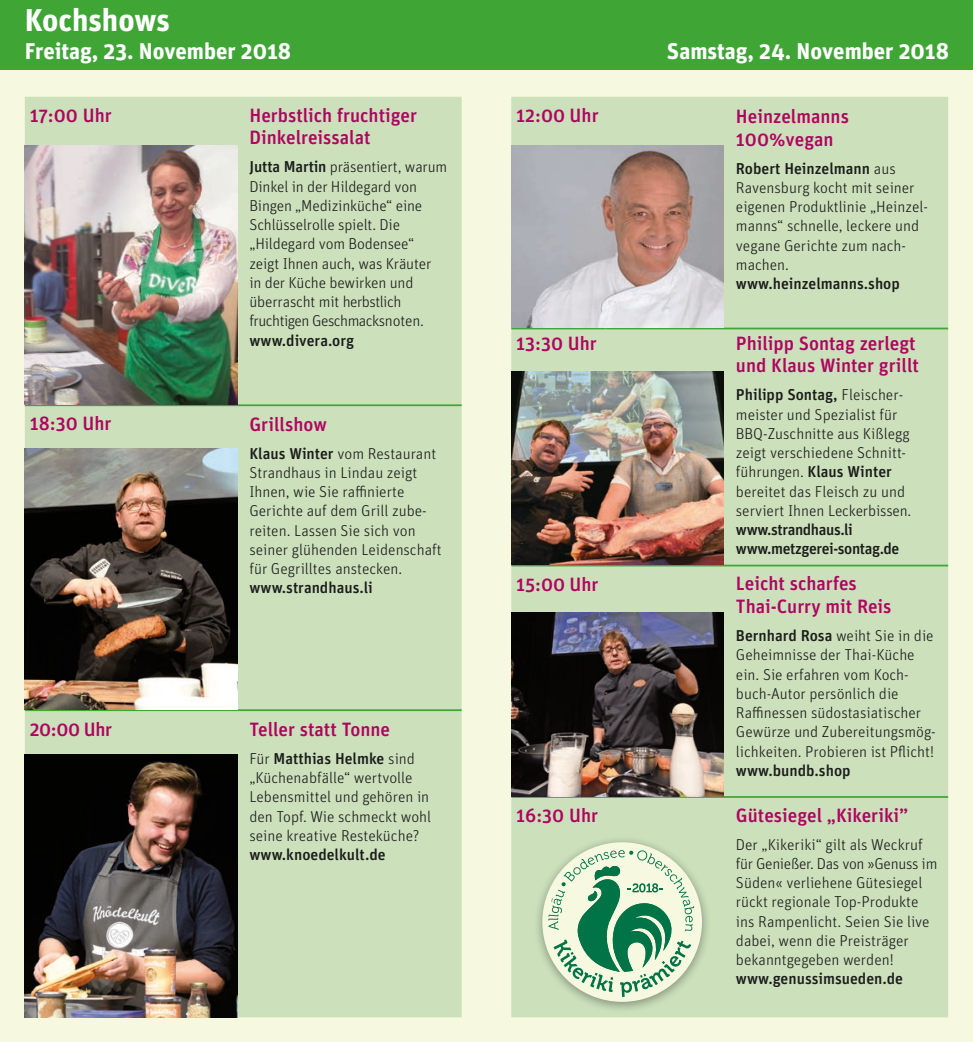
<style>
.page{position:relative;width:973px;height:1042px;background:#fff}
.page>*{position:absolute;margin:0;border:0;box-sizing:border-box;transform-origin:0 0}
.t1{font:700 31.5px "Unit";color:#fff}
.t2{font:700 22.75px "Unit";color:#fff}
.t3{font:500 19.25px/22.8px "Unit";color:#af0461}
.t4{font:300 15.75px/19.2px "Unit";color:#1c1c1b}
.t5{font:500 15.75px "Unit";color:#1c1c1b}
.t6{font:500 15.75px/19.2px "Unit";letter-spacing:-.025em;color:#1c1c1b}
.s1{font-weight:500}
</style>
<div class="page">
<div style="left:0;top:0;width:972px;height:1042px;background:#f7f8e0"></div>
<div style="left:0;top:0;width:972px;height:69px;background:#3fa636"></div>
<div style="left:25px;top:97px;width:436px;height:920px;background:#cbe0bb"></div>
<hr style="left:25px;top:404px;width:94px;height:2px;background:#3fa636">
<hr style="left:119px;top:404px;width:342px;height:2px;background:#3fa636">
<hr style="left:25px;top:709px;width:94px;height:2px;background:#3fa636">
<hr style="left:119px;top:709px;width:342px;height:2px;background:#3fa636">
<img style="left:25px;top:448px;width:212px;height:261px">
<img style="left:25px;top:754px;width:212px;height:263px">
<img style="left:25px;top:146px;width:212px;height:258px">
<div style="left:511px;top:97px;width:436px;height:920px;background:#cbe0bb"></div>
<hr style="left:511px;top:328px;width:94px;height:1px;background:#3fa636">
<hr style="left:605px;top:328px;width:342px;height:1px;background:#3fa636">
<hr style="left:511px;top:565px;width:94px;height:1px;background:#3fa636">
<hr style="left:605px;top:565px;width:342px;height:1px;background:#3fa636">
<hr style="left:511px;top:796px;width:94px;height:2px;background:#3fa636">
<hr style="left:605px;top:796px;width:342px;height:2px;background:#3fa636">
<img style="left:511px;top:146px;width:212px;height:182px">
<img style="left:511px;top:372px;width:212px;height:193px">
<img style="left:511px;top:613px;width:212px;height:183px">
<div style="left:533px;top:835px;width:178px;height:178px;background:#1c1c1b;opacity:.4"></div>
<div style="left:542px;top:842px;width:159px;height:160px;background:#f7f8e0;border-radius:50%"></div>
<svg style="left:548px;top:850px;width:146px;height:147px"></svg>
<h1 class="t1" style="left:25px;top:1px;width:147px">Kochshows</h1>
<h2 class="t2" style="left:25px;top:37px;width:268px">Freitag, 23. November 2018</h2>
<p class="t3" style="left:30px;top:103px;width:83px">17:00 Uhr</p>
<p class="t3" style="left:249px;top:103px;width:169px">Herbstlich fruchtiger<br>Dinkelreissalat</p>
<p class="t4" style="left:249px;top:157px;width:199px"><span class="s1">Jutta Martin</span> präsentiert, warum<br>Dinkel in der Hildegard von<br>Bingen „Medizinküche“ eine<br>Schlüsselrolle spielt. Die „Hildegard vom Bodensee“ zeigt Ihnen auch, was Kräuter in der Küche bewirken und überrascht mit herbstlich fruchtigen Geschmacksnoten.</p>
<p class="t5" style="left:249px;top:331px;width:106px">www.divera.org</p>
<p class="t3" style="left:30px;top:412px;width:83px">18:30 Uhr</p>
<p class="t3" style="left:249px;top:412px;width:79px">Grillshow</p>
<p class="t4" style="left:249px;top:443px;width:194px"><span class="s1">Klaus Winter</span> vom Restaurant<br>Strandhaus in Lindau zeigt<br>Ihnen, wie Sie raffinierte<br>Gerichte auf dem Grill zube&shy;reiten. Lassen Sie sich von seiner glühenden Leidenschaft für Gegrilltes anstecken.</p>
<p class="t5" style="left:249px;top:578px;width:125px">www.strandhaus.li</p>
<p class="t3" style="left:30px;top:717px;width:84px">20:00 Uhr</p>
<p class="t3" style="left:249px;top:717px;width:142px">Teller statt Tonne</p>
<p class="t4" style="left:249px;top:749px;width:183px">Für <span class="s1">Matthias Helmke</span> sind „Küchenabfälle“ wertvolle<br>Lebensmittel und gehören in den Topf. Wie schmeckt wohl seine kreative Resteküche?</p>
<p class="t5" style="left:249px;top:845px;width:138px">www.knoedelkult.de</p>
<p class="t3" style="left:516px;top:103px;width:84px">12:00 Uhr</p>
<p class="t3" style="left:516px;top:332px;width:82px">13:30 Uhr</p>
<p class="t3" style="left:516px;top:572px;width:84px">15:00 Uhr</p>
<p class="t3" style="left:516px;top:803px;width:83px">16:30 Uhr</p>
<h2 class="t2" style="left:666px;top:37px;width:283px">Samstag, 24. November 2018</h2>
<p class="t3" style="left:735px;top:104px;width:114px">Heinzelmanns<br>100%vegan</p>
<p class="t4" style="left:735px;top:158px;width:194px"><span class="s1">Robert Heinzelmann</span> aus<br>Ravensburg kocht mit seiner eigenen Produktlinie „Heinzel&shy;manns“ schnelle, leckere und vegane Gerichte zum nach&shy;machen.</p>
<p class="t5" style="left:735px;top:274px;width:165px">www.heinzelmanns.shop</p>
<p class="t3" style="left:735px;top:331px;width:184px">Philipp Sontag zerlegt und Klaus Winter grillt</p>
<p class="t4" style="left:735px;top:385px;width:177px"><span class="s1">Philipp Sontag,</span> Fleischer&shy;meister und Spezialist für<br>BBQ-Zuschnitte aus Kißlegg zeigt verschiedene Schnitt&shy;führungen. <span class="s1">Klaus Winter </span>bereitet das Fleisch zu und serviert Ihnen Leckerbissen.</p>
<p class="t6" style="left:735px;top:520px;width:165px">www.strandhaus.li www.metzgerei-sontag.de</p>
<p class="t3" style="left:735px;top:572px;width:157px">Leicht scharfes<br>Thai-Curry mit Reis</p>
<p class="t4" style="left:735px;top:626px;width:201px"><span class="s1">Bernhard Rosa</span> weiht Sie in die<br>Geheimnisse der Thai-Küche ein. Sie erfahren vom Koch&shy;buch-Autor persönlich die<br>Raffinessen südostasiatischer<br>Gewürze und Zubereitungsmög&shy;lichkeiten. Probieren ist Pflicht!</p>
<p class="t5" style="left:735px;top:761px;width:116px">www.bundb.shop</p>
<p class="t3" style="left:735px;top:803px;width:174px">Gütesiegel „Kikeriki”</p>
<p class="t4" style="left:735px;top:834px;width:203px">Der „Kikeriki“ gilt als Weckruf für Genießer. Das von »Genuss im<br>Süden« verliehene Gütesiegel rückt regionale Top-Produkte ins Rampenlicht. Seien Sie live dabei, wenn die Preisträger bekanntgegeben werden!</p>
<p class="t5" style="left:735px;top:969px;width:168px">www.genussimsueden.de</p>
</div>
